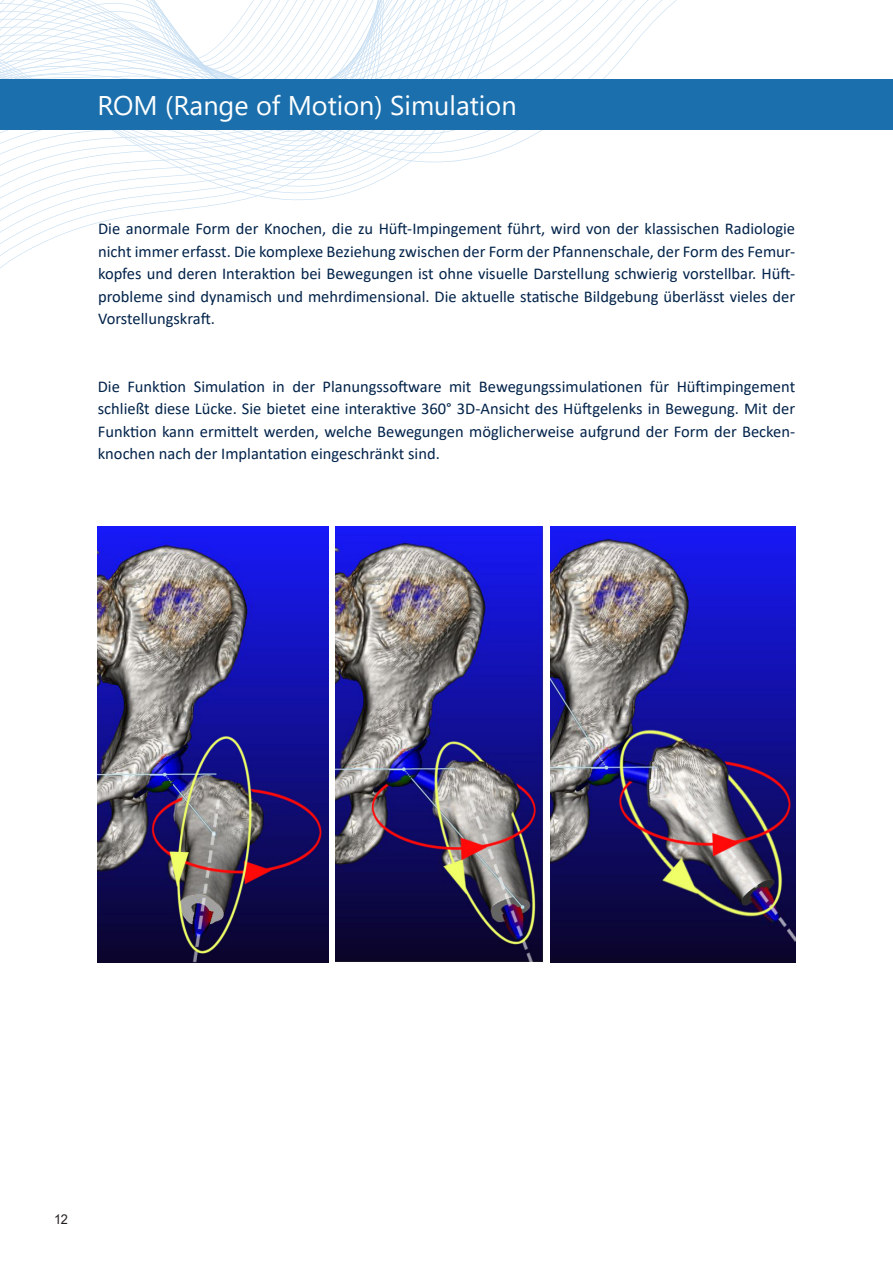
<style>
.page{position:relative;width:893px;height:1263px;background:#fff}
.page>*{position:absolute;margin:0;border:0;box-sizing:border-box;transform-origin:0 0}
.Überschrift_Header{font:27px "Segoe UI";color:#fff}
.Hectec_-_Fliestext{font:16.5px/22.5px "Calibri";color:#02234a;text-align:justify}
.t1{font:13.5px "Arial";color:#231f20;scale:.95 1}
</style>
<div class="page">
<svg style="left:0;top:0;width:643px;height:269px"></svg>
<div style="left:0;top:79px;width:893px;height:50px;background:#1a6fac"></div>
<img style="left:98px;top:527px;width:231px;height:435px">
<img style="left:335px;top:527px;width:209px;height:435px">
<img style="left:550px;top:526px;width:245px;height:436px">
<p class="Überschrift_Header" style="left:97px;top:80px;width:421px">ROM (Range of Motion) Simulation</p>
<p class="Hectec_-_Fliestext" style="left:98px;top:217px;width:698px">Die anormale Form der Knochen, die zu Hüft-Impingement führt, wird von der klassischen Radiologie nicht immer erfasst. Die komplexe Beziehung zwischen der Form der Pfannenschale, der Form des Femur&shy;kopfes und deren Interaktion bei Bewegungen ist ohne visuelle Darstellung schwierig vorstellbar. Hüft&shy;probleme sind dynamisch und mehrdimensional. Die aktuelle statische Bildgebung überlässt vieles der Vorstellungskraft.</p>
<p class="Hectec_-_Fliestext" style="left:98px;top:374px;width:699px">Die Funktion Simulation in der Planungssoftware mit Bewegungssimulationen für Hüftimpingement schließt diese Lücke. Sie bietet eine interaktive 360° 3D-Ansicht des Hüftgelenks in Bewegung. Mit der Funktion kann ermittelt werden, welche Bewegungen möglicherweise aufgrund der Form der Becken&shy;knochen nach der Implantation eingeschränkt sind.</p>
<p class="t1" style="left:54px;top:1210px;width:16px">12</p>
</div>
